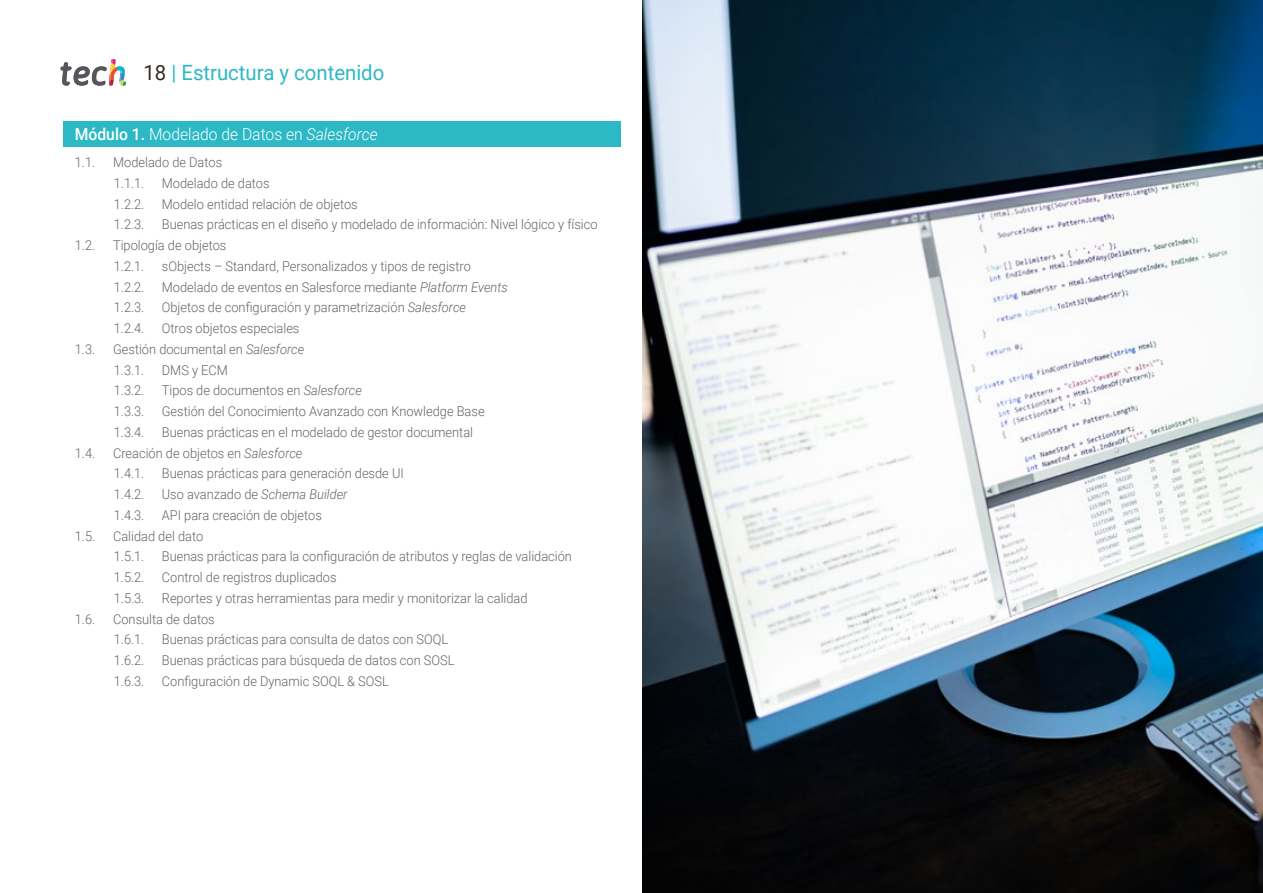
<style>
.page{position:relative;width:1263px;height:893px;background:#fff}
.page>*{position:absolute;margin:0;border:0;box-sizing:border-box;transform-origin:0 0}
.t1{font:21px "Roboto";color:#2db8c5}
.t2{font:300 16.5px "Roboto";color:#fff;scale:.95 1}
.t3{font:300 13.5px/20.7px "Roboto";color:#61646a;scale:.95 1}
.s1{color:#312e20}
.s2{font-weight:500}
.s3{font-style:italic}
</style>
<div class="page">
<img style="left:642px;top:0;width:621px;height:893px">
<div style="left:64px;top:121px;width:557px;height:25px;background:#2db8c5"></div>
<svg style="left:61px;top:59px;width:65px;height:27px"></svg>
<h1 class="t1" style="left:144px;top:57px;width:242px"><span class="s1">18</span> | Estructura y contenido</h1>
<p class="t2" style="left:75px;top:123px;width:320px"><span class="s2">Módulo 1.</span> Modelado de Datos en <span class="s3">Salesforce</span></p>
<p class="t3" style="left:75px;top:151px;width:23px">1.1.</p>
<p class="t3" style="left:113px;top:151px;width:116px">Modelado de Datos<br>1.1.1.</p>
<p class="t3" style="left:162px;top:172px;width:115px">Modelado de datos</p>
<p class="t3" style="left:114px;top:193px;width:34px">1.2.2.</p>
<p class="t3" style="left:162px;top:193px;width:208px">Modelo entidad relación de objetos</p>
<p class="t3" style="left:114px;top:214px;width:34px">1.2.3.</p>
<p class="t3" style="left:162px;top:214px;width:460px">Buenas prácticas en el diseño y modelado de información: Nivel lógico y físico</p>
<p class="t3" style="left:75px;top:234px;width:23px">1.2.</p>
<p class="t3" style="left:113px;top:234px;width:121px">Tipología de objetos<br>1.2.1.</p>
<p class="t3" style="left:162px;top:255px;width:327px">sObjects – Standard, Personalizados y tipos de registro</p>
<p class="t3" style="left:114px;top:276px;width:34px">1.2.2.</p>
<p class="t3" style="left:162px;top:276px;width:366px">Modelado de eventos en Salesforce mediante <span class="s3">Platform Events</span></p>
<p class="t3" style="left:114px;top:297px;width:34px">1.2.3.</p>
<p class="t3" style="left:162px;top:297px;width:322px">Objetos de configuración y parametrización <span class="s3">Salesforce</span></p>
<p class="t3" style="left:114px;top:317px;width:34px">1.2.4.</p>
<p class="t3" style="left:162px;top:317px;width:146px">Otros objetos especiales</p>
<p class="t3" style="left:75px;top:338px;width:23px">1.3.</p>
<p class="t3" style="left:113px;top:338px;width:203px">Gestión documental en <span class="s3">Salesforce<br></span>1.3.1.</p>
<p class="t3" style="left:162px;top:359px;width:71px">DMS y ECM</p>
<p class="t3" style="left:114px;top:380px;width:34px">1.3.2.</p>
<p class="t3" style="left:162px;top:380px;width:212px">Tipos de documentos en <span class="s3">Salesforce</span></p>
<p class="t3" style="left:114px;top:400px;width:34px">1.3.3.</p>
<p class="t3" style="left:162px;top:400px;width:341px">Gestión del Conocimiento Avanzado con Knowledge Base</p>
<p class="t3" style="left:114px;top:421px;width:34px">1.3.4.</p>
<p class="t3" style="left:162px;top:421px;width:329px">Buenas prácticas en el modelado de gestor documental</p>
<p class="t3" style="left:75px;top:442px;width:23px">1.4.</p>
<p class="t3" style="left:113px;top:442px;width:201px">Creación de objetos en <span class="s3">Salesforce<br></span>1.4.1.</p>
<p class="t3" style="left:162px;top:463px;width:256px">Buenas prácticas para generación desde UI</p>
<p class="t3" style="left:114px;top:483px;width:34px">1.4.2.</p>
<p class="t3" style="left:162px;top:483px;width:197px">Uso avanzado de <span class="s3">Schema Builder</span></p>
<p class="t3" style="left:114px;top:504px;width:34px">1.4.3.</p>
<p class="t3" style="left:162px;top:504px;width:170px">API para creación de objetos</p>
<p class="t3" style="left:75px;top:525px;width:23px">1.5.</p>
<p class="t3" style="left:113px;top:525px;width:96px">Calidad del dato<br>1.5.1.</p>
<p class="t3" style="left:162px;top:546px;width:433px">Buenas prácticas para la configuración de atributos y reglas de validación</p>
<p class="t3" style="left:114px;top:566px;width:34px">1.5.2.</p>
<p class="t3" style="left:162px;top:566px;width:185px">Control de registros duplicados</p>
<p class="t3" style="left:114px;top:587px;width:34px">1.5.3.</p>
<p class="t3" style="left:162px;top:587px;width:387px">Reportes y otras herramientas para medir y monitorizar la calidad</p>
<p class="t3" style="left:75px;top:608px;width:23px">1.6.</p>
<p class="t3" style="left:113px;top:608px;width:108px">Consulta de datos<br>1.6.1.</p>
<p class="t3" style="left:162px;top:629px;width:303px">Buenas prácticas para consulta de datos con SOQL</p>
<p class="t3" style="left:114px;top:649px;width:34px">1.6.2.</p>
<p class="t3" style="left:162px;top:649px;width:310px">Buenas prácticas para búsqueda de datos con SOSL</p>
<p class="t3" style="left:114px;top:670px;width:34px">1.6.3.</p>
<p class="t3" style="left:162px;top:670px;width:241px">Configuración de Dynamic SOQL &amp; SOSL</p>
</div>
